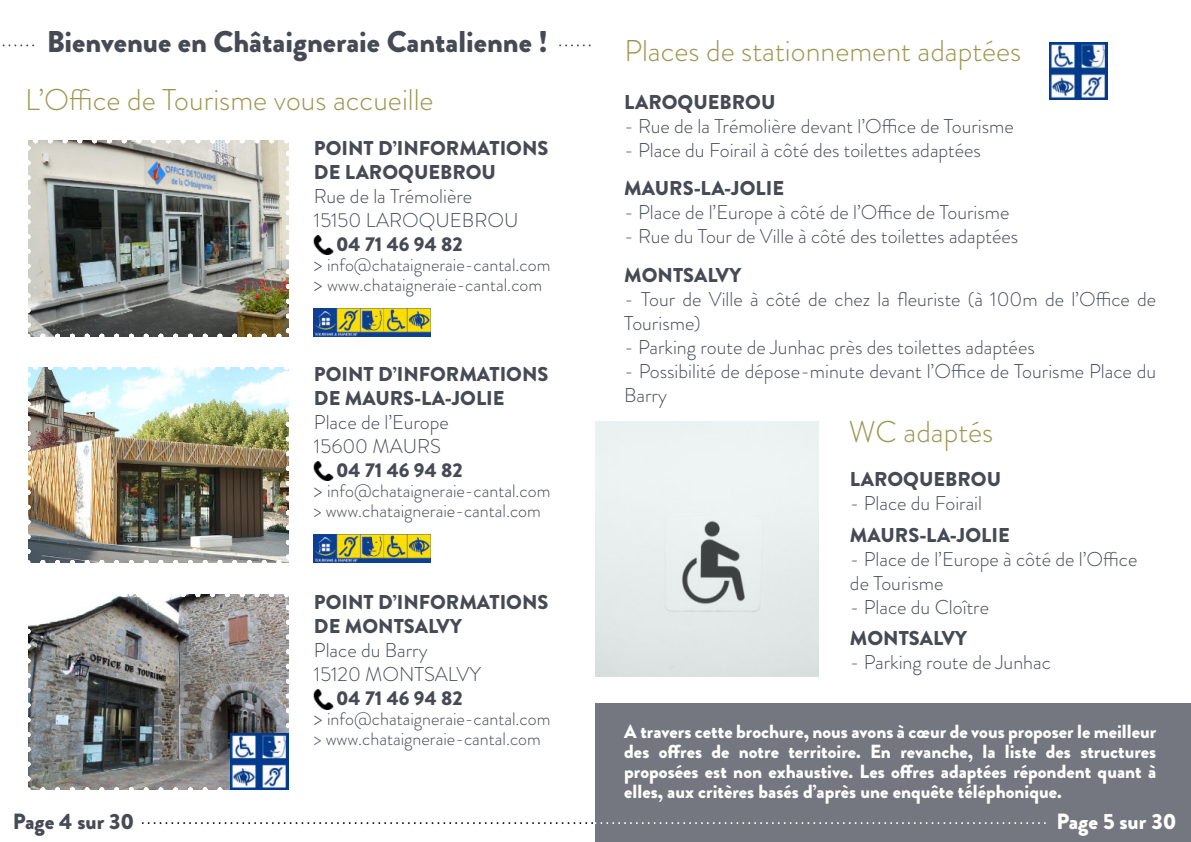
<style>
.page{position:relative;width:1191px;height:842px;background:#fff}
.page>*{position:absolute;margin:0;border:0;box-sizing:border-box;transform-origin:0 0}
.t1{font:300 30px "Brandon Grotesque";color:#9c954f}
.t2{font:900 30px "Brandon Grotesque";color:#464a55}
.t3{font:900 22px "Brandon Grotesque";color:#464a55}
.t4{font:900 22px "Brandon Grotesque";color:#fff}
.t5{font:300 20px/24px "Brandon Grotesque";color:#464a55}
.t6{font:900 20px/24px "Brandon Grotesque";color:#464a55}
.t7{font:900 19px/20px "Brandon Grotesque";color:#fff;text-align:justify}
.t8{font:300 18px/20px "Brandon Grotesque";color:#464a55}
.s1{font-size:20px}
</style>
<div class="page">
<div style="left:595px;top:703px;width:596px;height:139px;background:#74777f"></div>
<svg style="left:560px;top:44px;width:31px;height:2px"></svg>
<svg style="left:2px;top:44px;width:32px;height:2px"></svg>
<img style="left:32px;top:144px;width:253px;height:189px">
<div style="left:26px;top:138px;width:265px;height:201px;border:5px dashed #fff"></div>
<img style="left:314px;top:235px;width:19px;height:19px">
<img style="left:314px;top:308px;width:117px;height:28px">
<img style="left:314px;top:462px;width:19px;height:19px">
<img style="left:32px;top:371px;width:253px;height:188px">
<div style="left:26px;top:365px;width:265px;height:200px;border:5px dashed #fff"></div>
<img style="left:314px;top:534px;width:117px;height:29px">
<img style="left:314px;top:690px;width:19px;height:19px">
<img style="left:32px;top:598px;width:253px;height:188px">
<div style="left:26px;top:592px;width:265px;height:200px;border:5px dashed #fff"></div>
<img style="left:595px;top:421px;width:224px;height:255px">
<img style="left:231px;top:733px;width:57px;height:57px">
<svg style="left:143px;top:822px;width:903px;height:2px"></svg>
<img style="left:1049px;top:43px;width:58px;height:56px">
<h1 class="t2" style="left:47px;top:31px;width:502px">Bienvenue en Châtaigneraie Cantalienne !</h1>
<h1 class="t1" style="left:25px;top:89px;width:410px">L’Office de Tourisme vous accueille</h1>
<p class="t6" style="left:314px;top:139px;width:236px">POINT D’INFORMATIONS<br>DE LAROQUEBROU</p>
<p class="t5" style="left:314px;top:187px;width:206px">Rue de la Trémolière<br>15150 LAROQUEBROU</p>
<p class="t6" style="left:336px;top:235px;width:128px">04 71 46 94 82</p>
<p class="t8" style="left:314px;top:257px;width:238px"><span class="s1">&gt;</span> info@chataigneraie-cantal.com <span class="s1">&gt;</span> www.chataigneraie-cantal.com</p>
<p class="t6" style="left:314px;top:365px;width:236px">POINT D’INFORMATIONS<br>DE MAURS-LA-JOLIE</p>
<p class="t5" style="left:314px;top:413px;width:136px">Place de l’Europe<br>15600 MAURS</p>
<p class="t6" style="left:336px;top:461px;width:128px">04 71 46 94 82</p>
<p class="t8" style="left:314px;top:484px;width:238px"><span class="s1">&gt;</span> info@chataigneraie-cantal.com &gt; www.chataigneraie-cantal.com</p>
<p class="t6" style="left:314px;top:593px;width:236px">POINT D’INFORMATIONS<br>DE MONTSALVY</p>
<p class="t5" style="left:314px;top:641px;width:169px">Place du Barry<br>15120 MONTSALVY</p>
<p class="t6" style="left:336px;top:689px;width:128px">04 71 46 94 82</p>
<p class="t8" style="left:314px;top:711px;width:238px"><span class="s1">&gt;</span> info@chataigneraie-cantal.com &gt; www.chataigneraie-cantal.com</p>
<h1 class="t1" style="left:624px;top:40px;width:398px">Places de stationnement adaptées</h1>
<p class="t6" style="left:624px;top:93px;width:153px">LAROQUEBROU</p>
<p class="t5" style="left:624px;top:117px;width:391px">- Rue de la Trémolière devant l’Office de Tourisme</p>
<p class="t5" style="left:624px;top:141px;width:358px">- Place du Foirail à côté des toilettes adaptées</p>
<p class="t6" style="left:624px;top:179px;width:161px">MAURS-LA-JOLIE</p>
<p class="t5" style="left:624px;top:203px;width:387px">- Place de l’Europe à côté de l’Office de Tourisme</p>
<p class="t5" style="left:624px;top:227px;width:395px">- Rue du Tour de Ville à côté des toilettes adaptées</p>
<p class="t6" style="left:624px;top:266px;width:119px">MONTSALVY</p>
<p class="t5" style="left:624px;top:290px;width:533px">- Tour de Ville à côté de chez la fleuriste (à 100m de l’Office de<br>Tourisme)</p>
<p class="t5" style="left:624px;top:338px;width:412px">- Parking route de Junhac près des toilettes adaptées</p>
<p class="t5" style="left:624px;top:362px;width:533px">- Possibilité de dépose-minute devant l’Office de Tourisme Place du<br>Barry</p>
<h1 class="t1" style="left:848px;top:421px;width:146px">WC adaptés</h1>
<p class="t6" style="left:850px;top:470px;width:153px">LAROQUEBROU</p>
<p class="t5" style="left:850px;top:494px;width:134px">- Place du Foirail</p>
<p class="t6" style="left:850px;top:526px;width:161px">MAURS-LA-JOLIE</p>
<p class="t5" style="left:850px;top:550px;width:289px">- Place de l’Europe à côté de l’Office de Tourisme</p>
<p class="t5" style="left:850px;top:598px;width:141px">- Place du Cloître</p>
<p class="t6" style="left:850px;top:629px;width:119px">MONTSALVY</p>
<p class="t5" style="left:850px;top:653px;width:202px">- Parking route de Junhac</p>
<p class="t7" style="left:624px;top:724px;width:533px">A travers cette brochure, nous avons à cœur de vous proposer le meilleur des offres de notre territoire. En revanche, la liste des structures proposées est non exhaustive. Les offres adaptées répondent quant à elles, aux critères basés d’après une enquête téléphonique.</p>
<p class="t3" style="left:13px;top:814px;width:123px">Page 4 sur 30</p>
<p class="t4" style="left:1056px;top:814px;width:121px">Page 5 sur 30</p>
</div>
